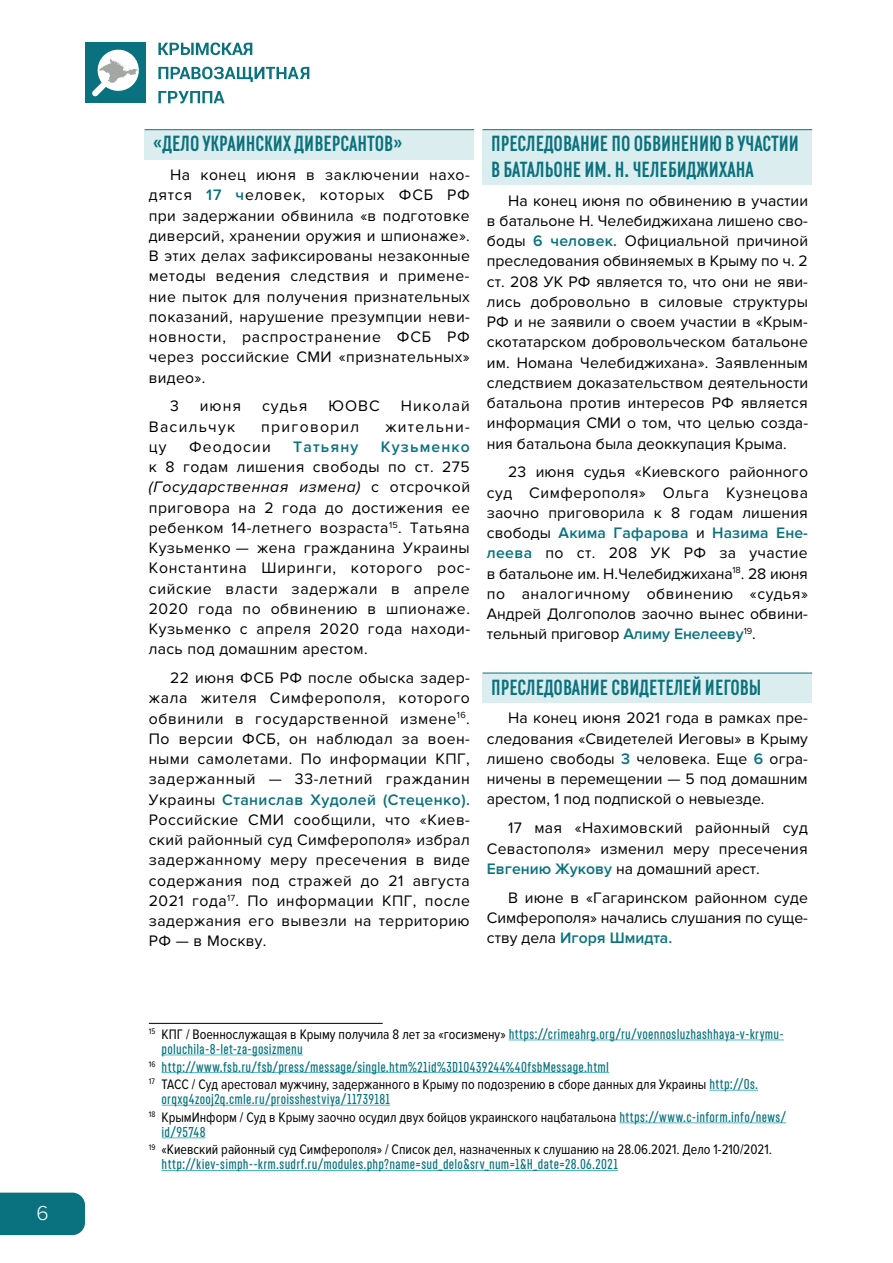
<style>
.page{position:relative;width:893px;height:1263px;background:#fff}
.page>*{position:absolute;margin:0;border:0;box-sizing:border-box;transform-origin:0 0}
.t1{font:700 21.75px/25.5px "RF Rufo";color:#0a727e}
.t2{font:300 21px "Proxima Nova";color:#fff}
.t3{font:15.75px/20.2px "Proxima Nova";letter-spacing:.03em;color:#000;text-align:justify}
.t4{font:15.75px "Proxima Nova";letter-spacing:.08em;color:#000}
.t5{font:600 15.75px "Proxima Nova";letter-spacing:.07em;color:#0a727e}
.t6{font:15.75px "Proxima Nova";letter-spacing:.07em;color:#000}
.t7{font:15.75px "Proxima Nova";letter-spacing:.065em;color:#000}
.t8{font:600 14.25px/15px "RF Rufo";letter-spacing:.025em;color:#0a727e}
.t9{font:14.25px "Proxima Nova Cond";color:#000}
.s1{font-weight:600;color:#0a727e}
.s2{font-style:italic}
.s3{font-family:"Proxima Nova Cond";font-weight:400;color:#000}
.s4{font-family:"RF Rufo";font-weight:600;color:#0a727e}
</style>
<div class="page">
<div style="left:0;top:1192px;width:85px;height:43px;background:#0a727e"></div>
<div style="left:85px;top:43px;width:61px;height:60px;background:#0a727e"></div>
<svg style="left:92px;top:49px;width:47px;height:47px"></svg>
<svg style="left:158px;top:43px;width:94px;height:12px"></svg>
<svg style="left:158px;top:67px;width:151px;height:15px"></svg>
<svg style="left:158px;top:91px;width:67px;height:12px"></svg>
<div style="left:145px;top:130px;width:329px;height:29px;background:#dbedee"></div>
<hr style="left:145px;top:129px;width:329px;height:1px;background:#0a727e">
<hr style="left:149px;top:1023px;width:234px;height:1px;background:#000">
<hr style="left:509px;top:1039px;width:275px;height:1px;background:#4bb9c2">
<hr style="left:162px;top:1054px;width:141px;height:1px;background:#4bb9c2">
<hr style="left:162px;top:1072px;width:447px;height:1px;background:#4bb9c2">
<hr style="left:709px;top:1090px;width:49px;height:1px;background:#4bb9c2">
<hr style="left:162px;top:1105px;width:228px;height:1px;background:#4bb9c2">
<hr style="left:619px;top:1122px;width:167px;height:1px;background:#4bb9c2">
<hr style="left:162px;top:1137px;width:44px;height:1px;background:#4bb9c2">
<hr style="left:162px;top:1170px;width:456px;height:1px;background:#4bb9c2">
<div style="left:483px;top:130px;width:329px;height:55px;background:#dbedee"></div>
<hr style="left:483px;top:129px;width:329px;height:1px;background:#0a727e">
<div style="left:483px;top:673px;width:329px;height:30px;background:#dbedee"></div>
<hr style="left:483px;top:673px;width:329px;height:1px;background:#0a727e">
<h2 class="t2" style="left:36px;top:1201px;width:14px">6</h2>
<h1 class="t1" style="left:153px;top:131px;width:251px">«ДЕЛО УКРАИНСКИХ ДИВЕРСАНТОВ»</h1>
<p class="t3" style="left:149px;top:165px;width:323px;text-align:left;text-indent:21px">На конец июня в заключении нахо&shy;дятся <span class="s1">17 ч</span>еловек, которых ФСБ РФ при задержании обвинила «в подготовке диверсий, хранении оружия и шпионаже».<br>В этих делах зафиксированы незаконные методы ведения следствия и примене&shy;ние пыток для получения признательных показаний, нарушение презумпции неви&shy;новности, распространение ФСБ РФ через российские СМИ «признательных» видео».</p>
<p class="t3" style="left:170px;top:396px;width:10px">3</p>
<p class="t3" style="left:200px;top:396px;width:43px">июня</p>
<p class="t3" style="left:262px;top:396px;width:47px">судья</p>
<p class="t3" style="left:328px;top:396px;width:53px">ЮОВС</p>
<p class="t7" style="left:401px;top:397px;width:71px">Николай</p>
<p class="t4" style="left:149px;top:417px;width:88px">Васильчук</p>
<p class="t4" style="left:261px;top:417px;width:100px">приговорил</p>
<p class="t4" style="left:385px;top:417px;width:86px">жительни-</p>
<p class="t3" style="left:149px;top:437px;width:19px">цу</p>
<p class="t6" style="left:189px;top:438px;width:83px">Феодосии</p>
<p class="t5" style="left:293px;top:438px;width:67px">Татьяну</p>
<p class="t5" style="left:381px;top:438px;width:90px">Кузьменко</p>
<p class="t3" style="left:149px;top:457px;width:323px;text-align:left">к 8 годам лишения свободы по ст. 275 <span class="s2">(Государственная измена)</span> с отсрочкой приговора на 2 года до достижения ее ребенком 14-летнего возраста<sup>15</sup>. Татьяна Кузьменко — жена гражданина Украины Константина Ширинги, которого рос&shy;сийские власти задержали в апреле 2020 года по обвинению в шпионаже.<br>Кузьменко с апреля 2020 года находи&shy;лась под домашним арестом.</p>
<p class="t3" style="left:149px;top:668px;width:323px;text-align:left;text-indent:21px">22 июня ФСБ РФ после обыска задер&shy;жала жителя Симферополя, которого обвинили в государственной измене<sup>16</sup>.<br>По версии ФСБ, он наблюдал за воен&shy;ными самолетами. По информации КПГ, задержанный — 33-летний гражданин Украины <span class="s1">Станислав Худолей (Стеценко).<br></span>Российские СМИ сообщили, что «Киев&shy;ский районный суд Симферополя» избрал задержанному меру пресечения в виде содержания под стражей до 21 августа 2021 года<sup>17</sup>. По информации КПГ, после задержания его вывезли на территорию РФ — в Москву.</p>
<h1 class="t1" style="left:491px;top:131px;width:309px">ПРЕСЛЕДОВАНИЕ ПО ОБВИНЕНИЮ В УЧАСТИИ<br>В БАТАЛЬОНЕ ИМ. Н. ЧЕЛЕБИДЖИХАНА</h1>
<p class="t3" style="left:487px;top:190px;width:323px;text-indent:21px">На конец июня по обвинению в участии в батальоне Н. Челебиджихана лишено сво&shy;боды <span class="s1">6 человек.</span> Официальной причиной преследования обвиняемых в Крыму по ч. 2 ст. 208 УК РФ является то, что они не яви&shy;лись добровольно в силовые структуры РФ и не заявили о своем участии в «Крым&shy;скотатарском добровольческом батальоне им. Номана Челебиджихана». Заявленным следствием доказательством деятельности батальона против интересов РФ является информация СМИ о том, что целью созда&shy;ния батальона была деоккупация Крыма.</p>
<p class="t3" style="left:487px;top:462px;width:323px;text-indent:21px">23 июня судья «Киевского районного суд Симферополя» Ольга Кузнецова заочно приговорила к 8 годам лишения свободы <span class="s1">Акима Гафарова</span> и <span class="s1">Назима Ене&shy;леева</span> по ст. 208 УК РФ за участие в батальоне им. Н. Челебиджихана<sup>18</sup>. 28 июня по аналогичному обвинению «судья» Андрей Долгополов заочно вынес обвини&shy;тельный приговор <span class="s1">Алиму Енелееву</span><sup>19</sup>.</p>
<h1 class="t1" style="left:491px;top:674px;width:272px">ПРЕСЛЕДОВАНИЕ СВИДЕТЕЛЕЙ ИЕГОВЫ</h1>
<p class="t3" style="left:487px;top:708px;width:323px;text-indent:21px">На конец июня 2021 года в рамках пре&shy;следования «Свидетелей Иеговы» в Крыму лишено свободы <span class="s1">3</span> человека. Еще <span class="s1">6</span> огра&shy;ничены в перемещении — 5 под домашним арестом, 1 под подпиской о невыезде.</p>
<p class="t3" style="left:487px;top:818px;width:322px;text-indent:21px">17 мая «Нахимовский районный суд Севастополя» изменил меру пресечения <span class="s1">Евгению Жукову</span> на домашний арест.</p>
<p class="t3" style="left:487px;top:887px;width:322px;text-indent:21px">В июне в «Гагаринском районном суде Симферополя» начались слушания по суще&shy;ству дела <span class="s1">Игоря Шмидта.</span></p>
<p class="t8" style="left:162px;top:1026px;width:624px;text-indent:-13px"><sup>15</sup> <span class="s3">КПГ / Военнослужащая в Крыму получила 8 лет за «госизмену»</span> https://crimeahrg.org/ru/voennosluzhashhaya-v-krymu&shy;poluchila-8-let-za-gosizmenu</p>
<p class="t8" style="left:149px;top:1059px;width:462px"><sup>16</sup> http://www.fsb.ru/fsb/press/message/single.htm%21id%3D10439244%40fsbMessage.html</p>
<p class="t9" style="left:149px;top:1076px;width:611px"><sup>17</sup> ТАСС / Суд арестовал мужчину, задержанного в Крыму по подозрению в сборе данных для Украины <span class="s4">http://0s.</span></p>
<p class="t8" style="left:162px;top:1092px;width:230px">orqxg4zooj2q.cmle.ru/proisshestviya/11739181</p>
<p class="t9" style="left:149px;top:1109px;width:639px"><sup>18</sup> КрымИнформ / Суд в Крыму заочно осудил двух бойцов украинского нацбатальона <span class="s4">https://www.c-inform.info/news/</span></p>
<p class="t8" style="left:162px;top:1124px;width:46px">id/95748</p>
<p class="t9" style="left:149px;top:1142px;width:625px"><sup>19</sup> «Киевский районный суд Симферополя» / Список дел, назначенных к слушанию на 28.06.2021. Дело 1-210/2021.</p>
<p class="t8" style="left:162px;top:1157px;width:458px">http://kiev-simph--krm.sudrf.ru/modules.php?name=sud_delo&amp;srv_num=1&amp;H_date=28.06.2021</p>
</div>
